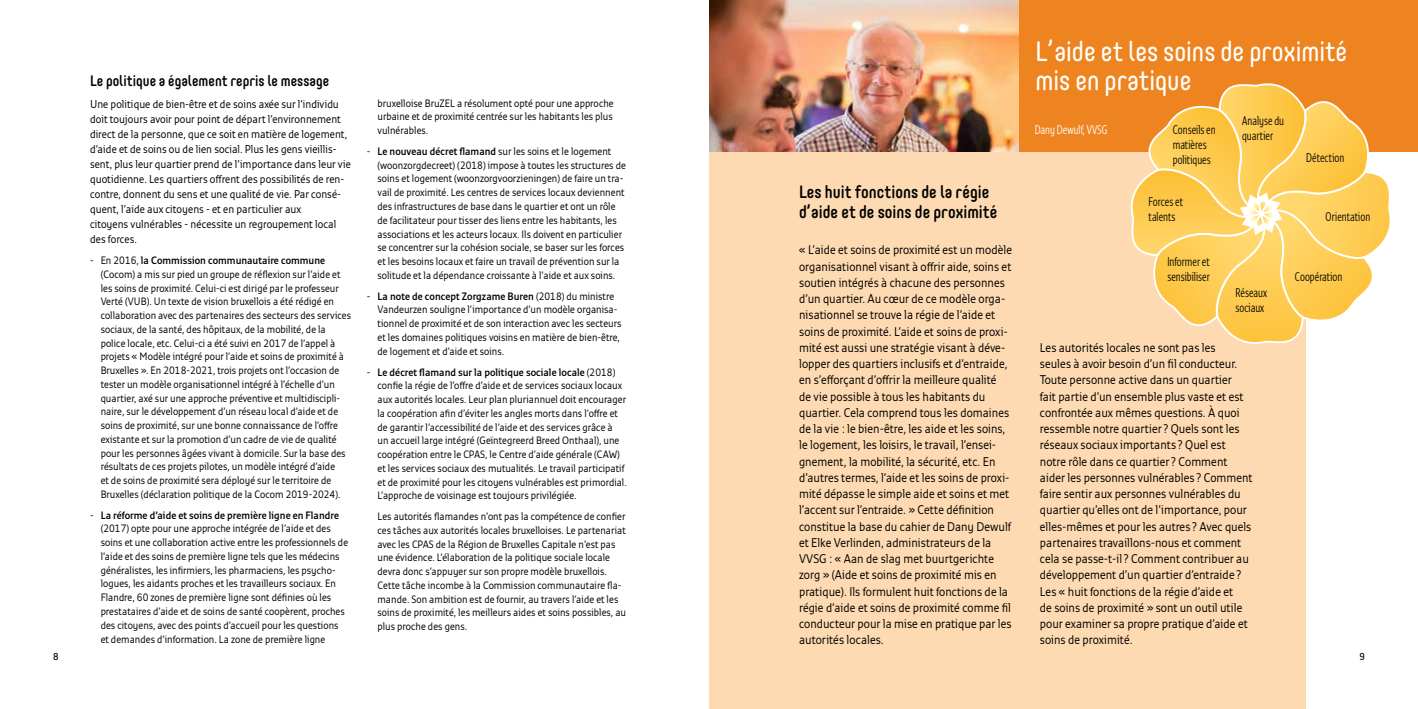
<style>
.page{position:relative;width:1418px;height:709px;background:#fff}
.page>*{position:absolute;margin:0;border:0;box-sizing:border-box;transform-origin:0 0}
.t1{font:27.5px/28.8px "Core Mellow 45";color:#fff;scale:.9 1}
.t2{font:500 17.5px/20px "Core Mellow 55";color:#000;scale:.9 1}
.t3{font:500 15px "Core Mellow 55";color:#000;scale:.9 1}
.t4{font:12.5px/16.2px "Monitor Pro";color:#000;scale:.89 1}
.t5{font:12.5px/15px "Monitor Con Pro";color:#000;scale:.9 1}
.t6{font:12.5px "Monitor Con Pro";color:#fff;scale:.9 1}
.t7{font:11.25px/15px "Monitor Pro";color:#000;scale:.9 1}
.t8{font:10.62px/13.8px "Monitor Pro";color:#000;scale:.89 1}
.t9{font:10.62px/13.8px "Monitor Pro";color:#000;scale:.9 1}
.t10{font:10px "Core Mellow 45";color:#000}
.s1{font-weight:600}
</style>
<div class="page">
<div style="left:709px;top:133px;width:596px;height:576px;background:#fddab1"></div>
<div style="left:709px;top:0;width:708px;height:151px;background:#ee8420"></div>
<img style="left:709px;top:0;width:309px;height:151px">
<svg style="left:1123px;top:83px;width:275px;height:268px"></svg>
<h3 class="t3" style="left:90px;top:69px;width:267px">Le politique a également repris le message</h3>
<p class="t7" style="left:90px;top:97px;width:291px">Une politique de bien-être et de soins axée sur l’individu doit toujours avoir pour point de départ l’environnement direct de la personne, que ce soit en matière de logement, d’aide et de soins ou de lien social. Plus les gens vieillis&shy;sent, plus leur quartier prend de l’importance dans leur vie quotidienne. Les quartiers offrent des possibilités de ren&shy;contre, donnent du sens et une qualité de vie. Par consé&shy;quent, l’aide aux citoyens - et en particulier aux<br>citoyens vulnérables - nécessite un regroupement local des forces.</p>
<p class="t9" style="left:101px;top:253px;width:280px;text-indent:-11px">- En 2016, <span class="s1">la Commission communautaire commune </span>(Cocom) a mis sur pied un groupe de réflexion sur l’aide et les soins de proximité. Celui-ci est dirigé par le professeur Verté (VUB). Un texte de vision bruxellois a été rédigé en collaboration avec des partenaires des secteurs des services sociaux, de la santé, des hôpitaux, de la mobilité, de la police locale, etc. Celui-ci a été suivi en 2017 de l’appel à projets « Modèle intégré pour l’aide et soins de proximité à Bruxelles ». En 2018-2021, trois projets ont l’occasion de tester un modèle organisationnel intégré à l’échelle d’un quartier, axé sur une approche préventive et multidiscipli&shy;naire, sur le développement d’un réseau local d’aide et de soins de proximité, sur une bonne connaissance de l’offre existante et sur la promotion d’un cadre de vie de qualité pour les personnes âgées vivant à domicile. Sur la base des résultats de ces projets pilotes, un modèle intégré d’aide<br>et de soins de proximité sera déployé sur le territoire de Bruxelles (déclaration politique de la Cocom 2019-2024).</p>
<p class="t8" style="left:101px;top:508px;width:280px;text-indent:-11px">- <span class="s1">La réforme d’aide et soins de première ligne en Flandre </span>(2017) opte pour une approche intégrée de l’aide et des soins et une collaboration active entre les professionnels de l’aide et des soins de première ligne tels que les médecins généralistes, les infirmiers, les pharmaciens, les psycho&shy;logues, les aidants proches et les travailleurs sociaux. En Flandre, 60 zones de première ligne sont définies où les prestataires d’aide et de soins de santé coopèrent, proches des citoyens, avec des points d’accueil pour les questions et demandes d’information. La zone de première ligne</p>
<p class="t8" style="left:377px;top:96px;width:267px;text-align:justify">bruxelloise BruZEL a résolument opté pour une approche urbaine et de proximité centrée sur les habitants les plus vulnérables.</p>
<p class="t8" style="left:377px;top:144px;width:280px;text-indent:-11px">- <span class="s1">Le nouveau décret flamand</span> sur les soins et le logement (woonzorgdecreet) (2018) impose à toutes les structures de soins et logement (woonzorgvoorzieningen) de faire un tra&shy;vail de proximité. Les centres de services locaux deviennent des infrastructures de base dans le quartier et ont un rôle de facilitateur pour tisser des liens entre les habitants, les associations et les acteurs locaux. Ils doivent en particulier se concentrer sur la cohésion sociale, se baser sur les forces et les besoins locaux et faire un travail de prévention sur la solitude et la dépendance croissante à l’aide et aux soins.</p>
<p class="t8" style="left:377px;top:289px;width:276px;text-indent:-11px">- <span class="s1">La note de concept Zorgzame Buren</span> (2018) du ministre Vandeurzen souligne l’importance d’un modèle organisa&shy;tionnel de proximité et de son interaction avec les secteurs et les domaines politiques voisins en matière de bien-être, de logement et d’aide et soins.</p>
<p class="t8" style="left:377px;top:365px;width:281px;text-indent:-11px">- <span class="s1">Le décret flamand sur la politique sociale locale</span> (2018) confie la régie de l’offre d’aide et de services sociaux locaux aux autorités locales. Leur plan pluriannuel doit encourager la coopération afin d’éviter les angles morts dans l’offre et de garantir l’accessibilité de l’aide et des services grâce à<br>un accueil large intégré (Geïntegreerd Breed Onthaal), une coopération entre le CPAS, le Centre d’aide générale (CAW) et les services sociaux des mutualités. Le travail participatif et de proximité pour les citoyens vulnérables est primordial.<br>L’approche de voisinage est toujours privilégiée.</p>
<p class="t8" style="left:377px;top:509px;width:281px">Les autorités flamandes n’ont pas la compétence de confier ces tâches aux autorités locales bruxelloises. Le partenariat avec les CPAS de la Région de Bruxelles Capitale n’est pas une évidence. L’élaboration de la politique sociale locale devra donc s’appuyer sur son propre modèle bruxellois.<br>Cette tâche incombe à la Commission communautaire fla&shy;mande. Son ambition est de fournir, au travers l’aide et les soins de proximité, les meilleurs aides et soins possibles, au plus proche des gens.</p>
<h2 class="t2" style="left:799px;top:181px;width:222px">Les huit fonctions de la régie d’aide et de soins de proximité</h2>
<p class="t4" style="left:799px;top:242px;width:241px">« L’aide et soins de proximité est un modèle organisationnel visant à offrir aide, soins et soutien intégrés à chacune des personnes d’un quartier. Au cœur de ce modèle orga&shy;nisationnel se trouve la régie de l’aide et soins de proximité. L’aide et soins de proxi&shy;mité est aussi une stratégie visant à déve&shy;lopper des quartiers inclusifs et d’entraide, en s’efforçant d’offrir la meilleure qualité<br>de vie possible à tous les habitants du quartier. Cela comprend tous les domaines de la vie : le bien-être, les aide et les soins, le logement, les loisirs, le travail, l’ensei&shy;gnement, la mobilité, la sécurité, etc. En d’autres termes, l’aide et les soins de proxi&shy;mité dépasse le simple aide et soins et met l’accent sur l’entraide. » Cette définition constitue la base du cahier de Dany Dewulf et Elke Verlinden, administrateurs de la VVSG : « Aan de slag met buurtgerichte zorg » (Aide et soins de proximité mis en pratique). Ils formulent huit fonctions de la régie d’aide et soins de proximité comme fil conducteur pour la mise en pratique par les autorités locales.</p>
<h1 class="t1" style="left:1035px;top:36px;width:348px">L’aide et les soins de proximité mis en pratique</h1>
<p class="t6" style="left:1034px;top:121px;width:82px">Dany Dewulf, VVSG</p>
<p class="t5" style="left:1242px;top:113px;width:48px">Analyse du quartier</p>
<p class="t5" style="left:1172px;top:122px;width:49px">Conseils en matières politiques</p>
<p class="t5" style="left:1306px;top:150px;width:44px">Détection</p>
<p class="t5" style="left:1148px;top:194px;width:40px">Forces et talents</p>
<p class="t5" style="left:1167px;top:254px;width:48px">Informer et sensibiliser</p>
<p class="t5" style="left:1235px;top:285px;width:37px">Réseaux sociaux</p>
<p class="t4" style="left:1039px;top:339px;width:240px">Les autorités locales ne sont pas les<br>seules à avoir besoin d’un fil conducteur.<br>Toute personne active dans un quartier<br>fait partie d’un ensemble plus vaste et est confrontée aux mêmes questions. À quoi ressemble notre quartier ? Quels sont les réseaux sociaux importants ? Quel est notre rôle dans ce quartier ? Comment aider les personnes vulnérables ? Comment faire sentir aux personnes vulnérables du quartier qu’elles ont de l’importance, pour elles-mêmes et pour les autres ? Avec quels partenaires travaillons-nous et comment cela se passe-t-il ? Comment contribuer au développement d’un quartier d’entraide?<br>Les « huit fonctions de la régie d’aide et<br>de soins de proximité » sont un outil utile pour examiner sa propre pratique d’aide et soins de proximité.</p>
<p class="t5" style="left:1325px;top:209px;width:51px">Orientation</p>
<p class="t5" style="left:1294px;top:269px;width:54px">Coopération</p>
<p class="t10" style="left:53px;top:649px;width:7px">8</p>
<p class="t10" style="left:1359px;top:649px;width:7px">9</p>
</div>
